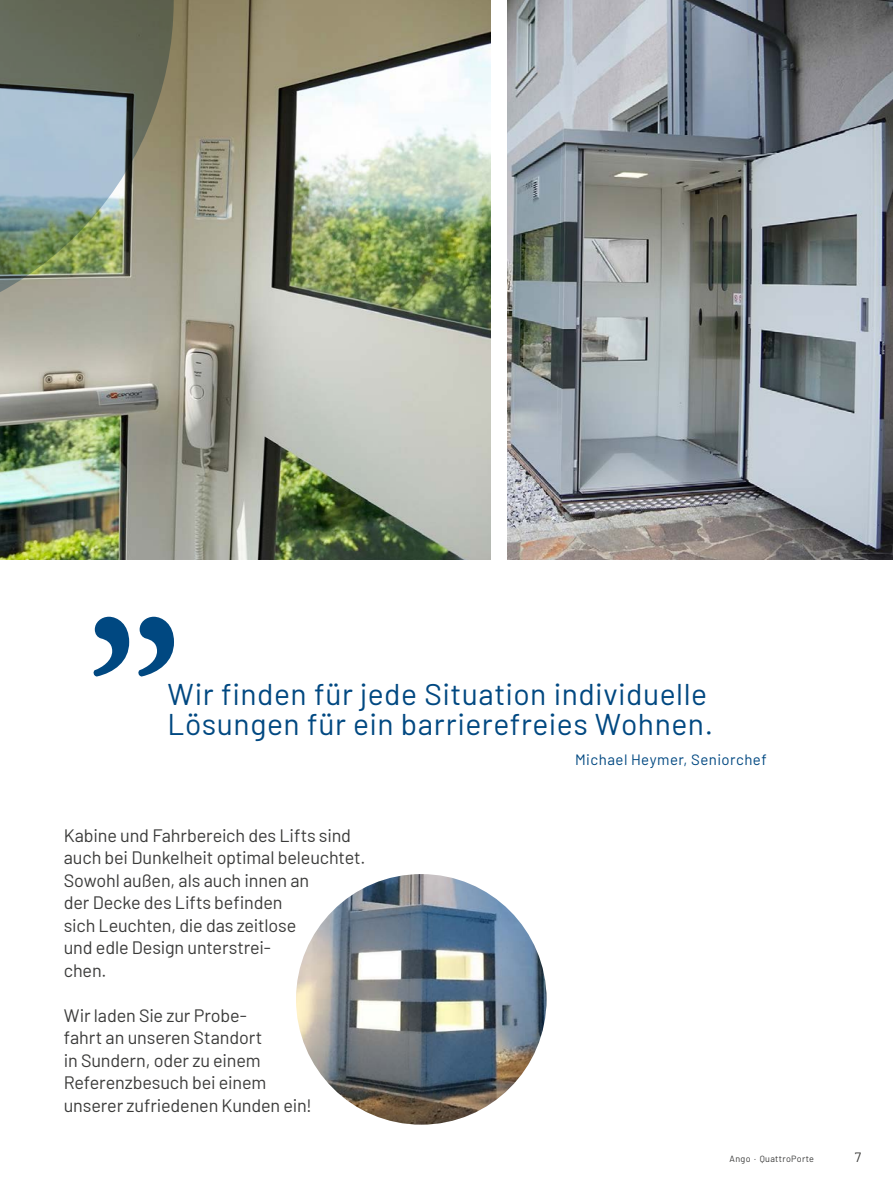
<style>
.page{position:relative;width:893px;height:1191px;background:#fff}
.page>*{position:absolute;margin:0;border:0;box-sizing:border-box;transform-origin:0 0}
.t1{font:30px/30px "Barlow";letter-spacing:.02em;color:#004881}
.t2{font:18px/22.5px "Barlow";letter-spacing:-.01em;color:#3b3b3a}
.t3{font:15px "Barlow";letter-spacing:.03em;color:#004881}
.t4{font:13.5px "Barlow";color:#3b3b3a}
.t5{font:9px "Barlow";letter-spacing:.035em;color:#3b3b3a}
</style>
<div class="page">
<img style="left:0;top:0;width:490px;height:559px">
<svg style="left:0;top:0;width:174px;height:332px;background:#899386"></svg>
<svg style="left:93px;top:617px;width:81px;height:59px"></svg>
<img style="left:507px;top:0;width:386px;height:559px">
<img style="left:296px;top:874px;width:250px;height:250px;border-radius:125px">
<h1 class="t1" style="left:168px;top:677px;width:547px">Wir finden für jede Situation individuelle<br>Lösungen für ein barrierefreies Wohnen.</h1>
<p class="t3" style="left:575px;top:749px;width:193px">Michael Heymer, Seniorchef</p>
<p class="t2" style="left:64px;top:822px;width:303px">Kabine und Fahrbereich des Lifts sind auch bei Dunkelheit optimal beleuchtet.<br>Sowohl außen, als auch innen an<br>der Decke des Lifts befinden<br>sich Leuchten, die das zeitlose<br>und edle Design unterstrei-<br>chen.</p>
<p class="t2" style="left:64px;top:1002px;width:250px">Wir laden Sie zur Probe-<br>fahrt an unseren Standort<br>in Sundern, oder zu einem<br>Referenzbesuch bei einem unserer zufriedenen Kunden ein!</p>
<p class="t5" style="left:729px;top:1152px;width:86px">Ango · QuattroPorte</p>
<p class="t4" style="left:855px;top:1147px;width:8px">7</p>
</div>
